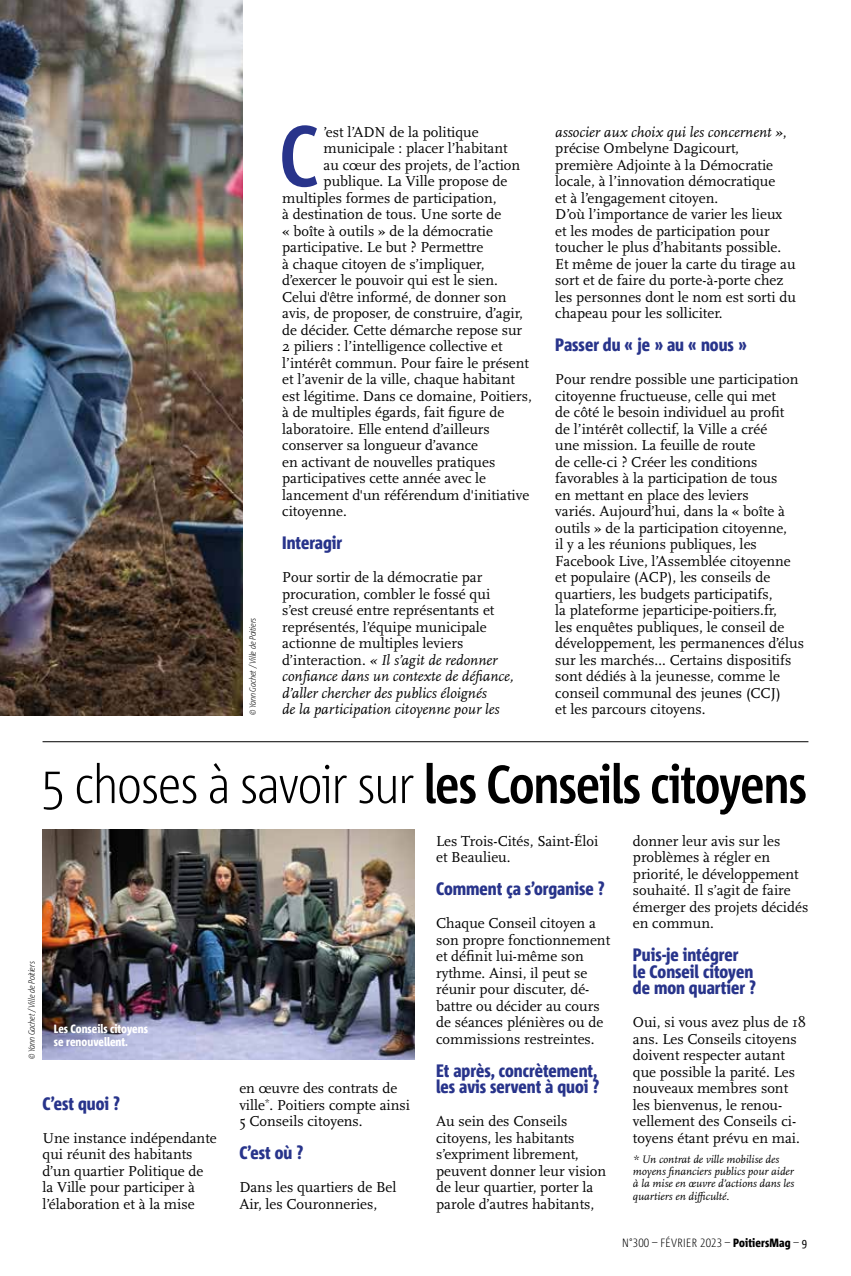
<style>
.page{position:relative;width:851px;height:1276px;background:#fff}
.page>*{position:absolute;margin:0;border:0;box-sizing:border-box;transform-origin:0 0}
.t1{font:700 85.95px "Corpid C1 Cd";color:#28348b}
.t2{font:700 53.55px "Corpid C1 Cd";letter-spacing:-.02em;color:#000}
.t3{font:800 18px/16.5px "Corpid C1 Cd";color:#28348b}
.t4{font:15px/16.5px "Scala OT";color:#000}
.t5{font:800 12px/13.5px "Corpid C1 Cd";color:#fff}
.t6{font:300 12px "Corpid C1 Cd";letter-spacing:.03em;color:#000}
.t7{font:italic 11.25px/12px "Scala OT";color:#000}
.t8{font:italic 300 9px "Corpid C1 Cd";letter-spacing:-.02em;color:#000}
.s1{font-style:italic}
.s2{font-weight:300}
.s3{font-weight:800}
.s4{font-weight:400}
</style>
<div class="page">
<img style="left:0;top:0;width:242px;height:715px">
<img style="left:43px;top:829px;width:372px;height:230px">
<hr style="left:43px;top:741px;width:765px;height:1px;background:#000">
<p class="t8" style="left:247px;top:715px;width:99px;rotate:-90deg">© Yann Gachet /Ville de Poitiers</p>
<h1 class="t1" style="left:279px;top:102px;width:41px">C</h1>
<p class="t4" style="left:323px;top:124px;width:157px">’est l’ADN de la politique</p>
<p class="t4" style="left:323px;top:140px;width:186px">municipale : placer l’habitant</p>
<p class="t4" style="left:323px;top:157px;width:198px">au cœur des projets, de l’action</p>
<p class="t4" style="left:323px;top:173px;width:185px">publique. La Ville propose de</p>
<p class="t4" style="left:282px;top:190px;width:216px">multiples formes de participation,</p>
<p class="t4" style="left:282px;top:206px;width:220px">à destination de tous. Une sorte de</p>
<p class="t4" style="left:282px;top:223px;width:212px">« boîte à outils » de la démocratie</p>
<p class="t4" style="left:282px;top:239px;width:203px">participative. Le but ? Permettre</p>
<p class="t4" style="left:282px;top:256px;width:204px">à chaque citoyen de s’impliquer,</p>
<p class="t4" style="left:282px;top:272px;width:217px">d’exercer le pouvoir qui est le sien.</p>
<p class="t4" style="left:282px;top:289px;width:226px">Celui d'être informé, de donner son</p>
<p class="t4" style="left:282px;top:305px;width:242px">avis, de proposer, de construire, d’agir,</p>
<p class="t4" style="left:282px;top:322px;width:241px">de décider. Cette démarche repose sur</p>
<p class="t4" style="left:282px;top:338px;width:222px">2 piliers : l’intelligence collective et</p>
<p class="t4" style="left:282px;top:355px;width:248px">l’intérêt commun. Pour faire le présent</p>
<p class="t4" style="left:282px;top:371px;width:234px">et l’avenir de la ville, chaque habitant</p>
<p class="t4" style="left:282px;top:388px;width:251px">est légitime. Dans ce domaine, Poitiers,</p>
<p class="t4" style="left:282px;top:404px;width:223px">à de multiples égards, fait figure de</p>
<p class="t4" style="left:282px;top:421px;width:209px">laboratoire. Elle entend d’ailleurs</p>
<p class="t4" style="left:282px;top:437px;width:197px">conserver sa longueur d’avance</p>
<p class="t4" style="left:282px;top:454px;width:215px">en activant de nouvelles pratiques</p>
<p class="t4" style="left:282px;top:470px;width:205px">participatives cette année avec le</p>
<p class="t4" style="left:282px;top:487px;width:248px">lancement d'un référendum d'initiative</p>
<p class="t4" style="left:282px;top:503px;width:66px">citoyenne.</p>
<p class="t3" style="left:282px;top:534px;width:61px">Interagir</p>
<p class="t4" style="left:282px;top:569px;width:233px">Pour sortir de la démocratie par procuration, combler le fossé qui s’est creusé entre représentants et représentés, l’équipe municipale actionne de multiples leviers d’interaction. <span class="s1">« Il s’agit de redonner confiance dans un contexte de défiance, d’aller chercher des publics éloignés<br>de la participation citoyenne pour les</span></p>
<p class="t4" style="left:555px;top:124px;width:242px"><span class="s1">associer aux choix qui les concernent »</span>, précise Ombelyne Dagicourt, première Adjointe à la Démocratie locale, à l’innovation démocratique<br>et à l’engagement citoyen.<br>D’où l’importance de varier les lieux et les modes de participation pour toucher le plus d’habitants possible.<br>Et même de jouer la carte du tirage au sort et de faire du porte-à-porte chez les personnes dont le nom est sorti du chapeau pour les solliciter.</p>
<p class="t3" style="left:555px;top:336px;width:193px">Passer du « je » au « nous »</p>
<p class="t4" style="left:555px;top:371px;width:250px">Pour rendre possible une participation citoyenne fructueuse, celle qui met<br>de côté le besoin individuel au profit<br>de l’intérêt collectif, la Ville a créé<br>une mission. La feuille de route<br>de celle-ci ? Créer les conditions favorables à la participation de tous<br>en mettant en place des leviers<br>variés. Aujourd’hui, dans la « boîte à outils » de la participation citoyenne,<br>il y a les réunions publiques, les Facebook Live, l’Assemblée citoyenne et populaire (ACP), les conseils de quartiers, les budgets participatifs,<br>la plateforme jeparticipe-poitiers.fr,<br>les enquêtes publiques, le conseil de développement, les permanences d’élus sur les marchés… Certains dispositifs sont dédiés à la jeunesse, comme le conseil communal des jeunes (CCJ)</p>
<p class="t4" style="left:555px;top:701px;width:152px">et les parcours citoyens.</p>
<h2 class="t2" style="left:41px;top:750px;width:767px"><span class="s2">5 choses à savoir sur</span> les Conseils citoyens</h2>
<p class="t8" style="left:26px;top:1059px;width:99px;rotate:-90deg">© Yann Gachet /Ville de Poitiers</p>
<p class="t5" style="left:54px;top:1021px;width:96px">Les Conseils citoyens se renouvellent.</p>
<p class="t3" style="left:43px;top:1095px;width:79px">C’est quoi ?</p>
<p class="t4" style="left:43px;top:1130px;width:176px">Une instance indépendante qui réunit des habitants d’un quartier Politique de la Ville pour participer à l’élaboration et à la mise</p>
<p class="t4" style="left:239px;top:1080px;width:172px">en œuvre des contrats de ville<sup>*</sup>. Poitiers compte ainsi<br>5 Conseils citoyens.</p>
<p class="t3" style="left:239px;top:1144px;width:65px">C’est où ?</p>
<p class="t4" style="left:239px;top:1179px;width:159px">Dans les quartiers de Bel<br>Air, les Couronneries,</p>
<p class="t4" style="left:436px;top:833px;width:164px">Les Trois-Cités, Saint-Éloi et Beaulieu.</p>
<p class="t3" style="left:436px;top:880px;width:170px">Comment ça s’organise ?</p>
<p class="t4" style="left:436px;top:915px;width:175px">Chaque Conseil citoyen a son propre fonctionnement et définit lui-même son rythme. Ainsi, il peut se réunir pour discuter, dé&shy;battre ou décider au cours de séances plénières ou de commissions restreintes.</p>
<p class="t3" style="left:436px;top:1062px;width:165px">Et après, concrètement, les avis servent à quoi ?</p>
<p class="t4" style="left:436px;top:1113px;width:171px">Au sein des Conseils citoyens, les habitants s’expriment librement, peuvent donner leur vision de leur quartier, porter la parole d’autres habitants,</p>
<p class="t4" style="left:632px;top:833px;width:177px">donner leur avis sur les problèmes à régler en priorité, le développement souhaité. Il s’agit de faire émerger des projets décidés en commun.</p>
<p class="t3" style="left:632px;top:946px;width:124px">Puis-je intégrer le Conseil citoyen de mon quartier ?</p>
<p class="t4" style="left:632px;top:1014px;width:175px">Oui, si vous avez plus de 18 ans. Les Conseils citoyens doivent respecter autant que possible la parité. Les nouveaux membres sont les bienvenus, le renou&shy;vellement des Conseils ci&shy;toyens étant prévu en mai.</p>
<p class="t7" style="left:632px;top:1154px;width:163px">* Un contrat de ville mobilise des moyens financiers publics pour aider à la mise en œuvre d’actions dans les quartiers en difficulté.</p>
<p class="t6" style="left:622px;top:1235px;width:186px">N°300 – FÉVRIER 2023 – <span class="s3">PoitiersMag</span> – <span class="s4">9</span></p>
</div>
